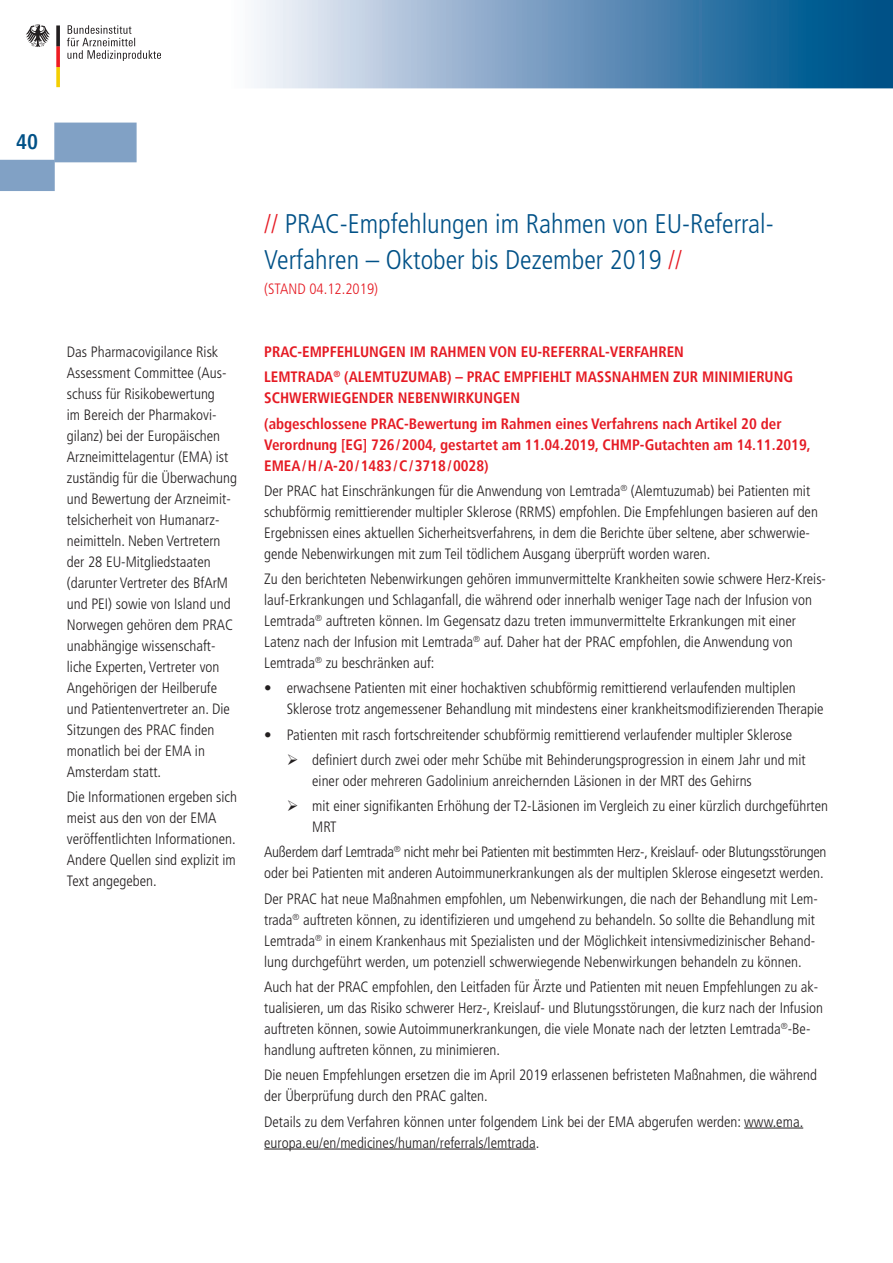
<style>
.page{position:relative;width:893px;height:1263px;background:#fff}
.page>*{position:absolute;margin:0;border:0;box-sizing:border-box;transform-origin:0 0}
.t1{font:300 condensed 27px/36px "Frutiger LT";color:#005187}
.t2{font:700 condensed 21px "Frutiger";color:#005187}
.t3{font:300 condensed 15px/21px "Frutiger LT";color:#231f20}
.t4{font:700 condensed 15px/25.2px "Frutiger";color:#e51a23}
.t5{font:300 condensed 15px/21px "Frutiger LT";letter-spacing:-.02em;color:#231f20}
.t6{font:300 condensed 15px "Frutiger LT";color:#e51a23}
.s1{color:#e51a23}
</style>
<div class="page">
<svg style="left:160px;top:0;width:732px;height:88px"></svg>
<div style="left:54px;top:123px;width:83px;height:39px;background:#81a1c5;border:2px solid #81a1c5"></div>
<div style="left:0;top:160px;width:55px;height:31px;background:#81a1c5"></div>
<svg style="left:26px;top:24px;width:24px;height:23px"></svg>
<svg style="left:56px;top:25px;width:4px;height:62px"></svg>
<svg style="left:67px;top:25px;width:93px;height:36px"></svg>
<svg style="left:892px;top:0;width:1px;height:88px"></svg>
<hr style="left:744px;top:1128px;width:59px;height:1px;background:#231f20">
<hr style="left:264px;top:1149px;width:272px;height:1px;background:#231f20">
<h2 class="t2" style="left:16px;top:130px;width:23px">40</h2>
<p class="t3" style="left:67px;top:341px;width:172px">Das Pharmacovigilance Risk<br>Assessment Committee (Aus&shy;schuss für Risikobewertung<br>im Bereich der Pharmakovi&shy;gilanz) bei der Europäischen<br>Arzneimittelagentur (EMA) ist zuständig für die Überwachung und Bewertung der Arzneimit&shy;telsicherheit von Humanarz&shy;neimitteln. Neben Vertretern der 28 EU-Mitgliedstaaten (darunter Vertreter des BfArM und PEI) sowie von Island und<br>Norwegen gehören dem PRAC unabhängige wissenschaft&shy;liche Experten, Vertreter von<br>Angehörigen der Heilberufe und Patientenvertreter an. Die<br>Sitzungen des PRAC finden monatlich bei der EMA in<br>Amsterdam statt.</p>
<p class="t3" style="left:67px;top:786px;width:172px">Die Informationen ergeben sich meist aus den von der EMA veröffentlichten Informationen.<br>Andere Quellen sind explizit im<br>Text angegeben.</p>
<h1 class="t1" style="left:264px;top:206px;width:511px"><span class="s1">//</span> PRAC-Empfehlungen im Rahmen von EU-Referral-<br>Verfahren – Oktober bis Dezember 2019 <span class="s1">//</span></h1>
<p class="t6" style="left:264px;top:280px;width:115px">(STAND 04.12.2019)</p>
<p class="t4" style="left:264px;top:339px;width:530px">PRAC-EMPFEHLUNGEN IM RAHMEN VON EU-REFERRAL-VERFAHREN<br>LEMTRADA<sup>®</sup> (ALEMTUZUMAB) – PRAC EMPFIEHLT MASSNAHMEN ZUR MINIMIERUNG</p>
<p class="t4" style="left:264px;top:386px;width:519px">SCHWERWIEGENDER NEBENWIRKUNGEN<br>(abgeschlossene PRAC-Bewertung im Rahmen eines Verfahrens nach Artikel 20 der</p>
<p class="t4" style="left:264px;top:434px;width:548px;line-height:21px">Verordnung [EG] 726/2004, gestartet am 11.04.2019, CHMP-Gutachten am 14.11.2019,<br>EMEA/H/A-20/1483/C/3718/0028)</p>
<p class="t3" style="left:264px;top:480px;width:555px">Der PRAC hat Einschränkungen für die Anwendung von Lemtrada<sup>®</sup> (Alemtuzumab) bei Patienten mit schubförmig remittierender multipler Sklerose (RRMS) empfohlen. Die Empfehlungen basieren auf den Ergebnissen eines aktuellen Sicherheitsverfahrens, in dem die Berichte über seltene, aber schwerwie&shy;gende Nebenwirkungen mit zum Teil tödlichem Ausgang überprüft worden waren.</p>
<p class="t3" style="left:264px;top:569px;width:563px">Zu den berichteten Nebenwirkungen gehören immunvermittelte Krankheiten sowie schwere Herz-Kreis&shy;lauf-Erkrankungen und Schlaganfall, die während oder innerhalb weniger Tage nach der Infusion von Lemtrada<sup>®</sup> auftreten können. Im Gegensatz dazu treten immunvermittelte Erkrankungen mit einer Latenz nach der Infusion mit Lemtrada<sup>®</sup> auf. Daher hat der PRAC empfohlen, die Anwendung von Lemtrada<sup>®</sup> zu beschränken auf:</p>
<p class="t3" style="left:287px;top:678px;width:538px;text-indent:-22px">• erwachsene Patienten mit einer hochaktiven schubförmig remittierend verlaufenden multiplen<br>Sklerose trotz angemessener Behandlung mit mindestens einer krankheitsmodifizierenden Therapie</p>
<p class="t3" style="left:264px;top:724px;width:529px">• Patienten mit rasch fortschreitender schubförmig remittierend verlaufender multipler Sklerose</p>
<p class="t3" style="left:312px;top:749px;width:495px;text-indent:-26px">➢ definiert durch zwei oder mehr Schübe mit Behinderungsprogression in einem Jahr und mit einer oder mehreren Gadolinium anreichernden Läsionen in der MRT des Gehirns</p>
<p class="t3" style="left:312px;top:796px;width:517px;text-indent:-26px">➢ mit einer signifikanten Erhöhung der T2-Läsionen im Vergleich zu einer kürzlich durchgeführten<br>MRT</p>
<p class="t5" style="left:264px;top:842px;width:564px">Außerdem darf Lemtrada<sup>®</sup> nicht mehr bei Patienten mit bestimmten Herz-, Kreislauf- oder Blutungsstörungen oder bei Patienten mit anderen Autoimmunerkrankungen als der multiplen Sklerose eingesetzt werden.</p>
<p class="t3" style="left:264px;top:888px;width:555px">Der PRAC hat neue Maßnahmen empfohlen, um Nebenwirkungen, die nach der Behandlung mit Lem&shy;trada<sup>®</sup> auftreten können, zu identifizieren und umgehend zu behandeln. So sollte die Behandlung mit Lemtrada<sup>®</sup> in einem Krankenhaus mit Spezialisten und der Möglichkeit intensivmedizinischer Behand&shy;lung durchgeführt werden, um potenziell schwerwiegende Nebenwirkungen behandeln zu können.</p>
<p class="t3" style="left:264px;top:976px;width:560px">Auch hat der PRAC empfohlen, den Leitfaden für Ärzte und Patienten mit neuen Empfehlungen zu ak&shy;tualisieren, um das Risiko schwerer Herz-, Kreislauf- und Blutungsstörungen, die kurz nach der Infusion auftreten können, sowie Autoimmunerkrankungen, die viele Monate nach der letzten Lemtrada<sup>®</sup>-Be&shy;handlung auftreten können, zu minimieren.</p>
<p class="t3" style="left:264px;top:1065px;width:554px">Die neuen Empfehlungen ersetzen die im April 2019 erlassenen befristeten Maßnahmen, die während der Überprüfung durch den PRAC galten.</p>
<p class="t3" style="left:264px;top:1111px;width:540px">Details zu dem Verfahren können unter folgendem Link bei der EMA abgerufen werden: www.ema. europa.eu/en/medicines/human/referrals/lemtrada.</p>
</div>
